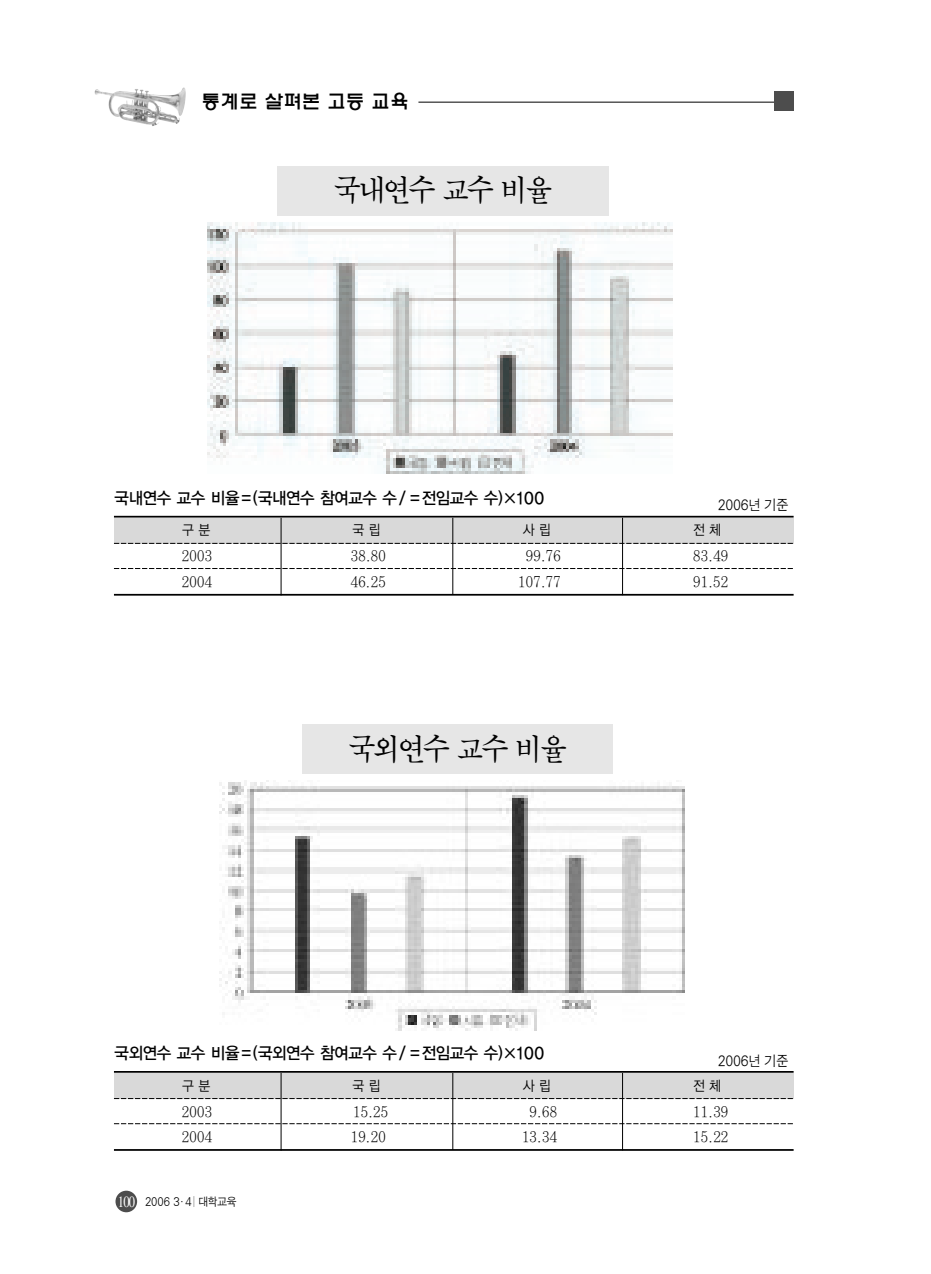
<style>
.page{position:relative;width:931px;height:1274px;background:#fff}
.page>*{position:absolute;margin:0;border:0;box-sizing:border-box;transform-origin:0 0}
.t1{font:29.75px "SM Amu T";letter-spacing:-.07em;color:#000;scale:.9 1}
.t2{font:500 19.25px "HY Wul Nun";color:#000}
.t3{font:16.62px "YGO13";letter-spacing:-.11em;color:#000;scale:.95 1}
.t4{font:14.88px "SM Amu S";letter-spacing:-.06em;color:#000;scale:.95 1}
.t5{font:14px "YGO12";color:#000;scale:.9 1}
.t6{font:14px "SM Ago J";letter-spacing:-.07em;color:#000;scale:.9 1}
.t7{font:11.38px "SM Ago J";letter-spacing:-.07em;color:#000;scale:.9 1}
.s1{color:#fff}
.s2{font-family:"Times";font-size:15.75px;color:#fff}
</style>
<div class="page">
<div style="left:116px;top:1191px;width:21px;height:21px;background:#4d4d4d;border-radius:50%"></div>
<hr style="left:418px;top:102px;width:367px;height:1px;background:#000">
<div style="left:774px;top:92px;width:20px;height:19px;background:#4d4d4d"></div>
<img style="left:95px;top:87px;width:91px;height:39px">
<div style="left:278px;top:166px;width:331px;height:49px;background:#e6e6e6"></div>
<div style="left:114px;top:518px;width:680px;height:25px;background:#d9d9d9"></div>
<hr style="left:281px;top:518px;width:1px;height:77px;background:#000">
<hr style="left:453px;top:518px;width:1px;height:77px;background:#000">
<hr style="left:622px;top:518px;width:1px;height:77px;background:#000">
<hr style="left:114px;top:516px;width:680px;height:2px;background:#000">
<svg style="left:114px;top:543px;width:680px;height:1px"></svg>
<svg style="left:114px;top:568px;width:679px;height:1px"></svg>
<hr style="left:114px;top:594px;width:680px;height:2px;background:#000">
<img style="left:208px;top:222px;width:465px;height:252px">
<div style="left:303px;top:724px;width:310px;height:50px;background:#e6e6e6"></div>
<div style="left:114px;top:1073px;width:680px;height:25px;background:#d9d9d9"></div>
<hr style="left:281px;top:1073px;width:1px;height:78px;background:#000">
<hr style="left:453px;top:1073px;width:1px;height:77px;background:#000">
<hr style="left:622px;top:1073px;width:1px;height:77px;background:#000">
<hr style="left:114px;top:1071px;width:680px;height:2px;background:#000">
<svg style="left:114px;top:1098px;width:680px;height:1px"></svg>
<svg style="left:114px;top:1123px;width:679px;height:1px"></svg>
<hr style="left:114px;top:1149px;width:680px;height:2px;background:#000">
<img style="left:220px;top:781px;width:464px;height:250px">
<p class="t2" style="left:201px;top:94px;width:209px">통계로 살펴본 고등 교육</p>
<p class="t1" style="left:334px;top:177px;width:244px">국내연수 교수 비율</p>
<p class="t3" style="left:114px;top:491px;width:455px">국내연수 교수 비율＝(국내연수 참여교수 수`/`＝전임교수 수)×100</p>
<p class="t6" style="left:718px;top:499px;width:81px">2006년 기준</p>
<p class="t5" style="left:182px;top:524px;width:33px">구 분</p>
<p class="t5" style="left:352px;top:524px;width:33px">국 립</p>
<p class="t5" style="left:522px;top:524px;width:33px">사 립</p>
<p class="t5" style="left:693px;top:524px;width:33px">전 체</p>
<p class="t4" style="left:181px;top:549px;width:35px">2003</p>
<p class="t4" style="left:350px;top:549px;width:40px">38.80</p>
<p class="t4" style="left:518px;top:549px;width:48px"><span class="s1">1</span>99.76</p>
<p class="t4" style="left:693px;top:549px;width:40px">83.49</p>
<p class="t4" style="left:181px;top:575px;width:35px">2004</p>
<p class="t4" style="left:350px;top:575px;width:40px">46.25</p>
<p class="t4" style="left:518px;top:575px;width:48px">107.77</p>
<p class="t4" style="left:693px;top:575px;width:40px">91.52</p>
<p class="t1" style="left:349px;top:736px;width:244px">국외연수 교수 비율</p>
<p class="t3" style="left:114px;top:1046px;width:455px">국외연수 교수 비율＝(국외연수 참여교수 수`/`＝전임교수 수)×100</p>
<p class="t6" style="left:718px;top:1054px;width:81px">2006년 기준</p>
<p class="t5" style="left:182px;top:1079px;width:33px">구 분</p>
<p class="t5" style="left:352px;top:1079px;width:33px">국 립</p>
<p class="t5" style="left:522px;top:1079px;width:33px">사 립</p>
<p class="t5" style="left:693px;top:1079px;width:33px">전 체</p>
<p class="t4" style="left:181px;top:1104px;width:35px">2003</p>
<p class="t4" style="left:352px;top:1104px;width:40px">15.25</p>
<p class="t4" style="left:521px;top:1104px;width:40px"><span class="s1">1</span>9.68</p>
<p class="t4" style="left:693px;top:1104px;width:40px">11.39</p>
<p class="t4" style="left:181px;top:1130px;width:35px">2004</p>
<p class="t4" style="left:350px;top:1130px;width:40px">19.20</p>
<p class="t4" style="left:521px;top:1130px;width:40px">13.34</p>
<p class="t4" style="left:693px;top:1130px;width:40px">15.22</p>
<p class="t7" style="left:118px;top:1197px;width:134px"><span class="s2">100</span> 2006 3₩4| 대학교육</p>
</div>
